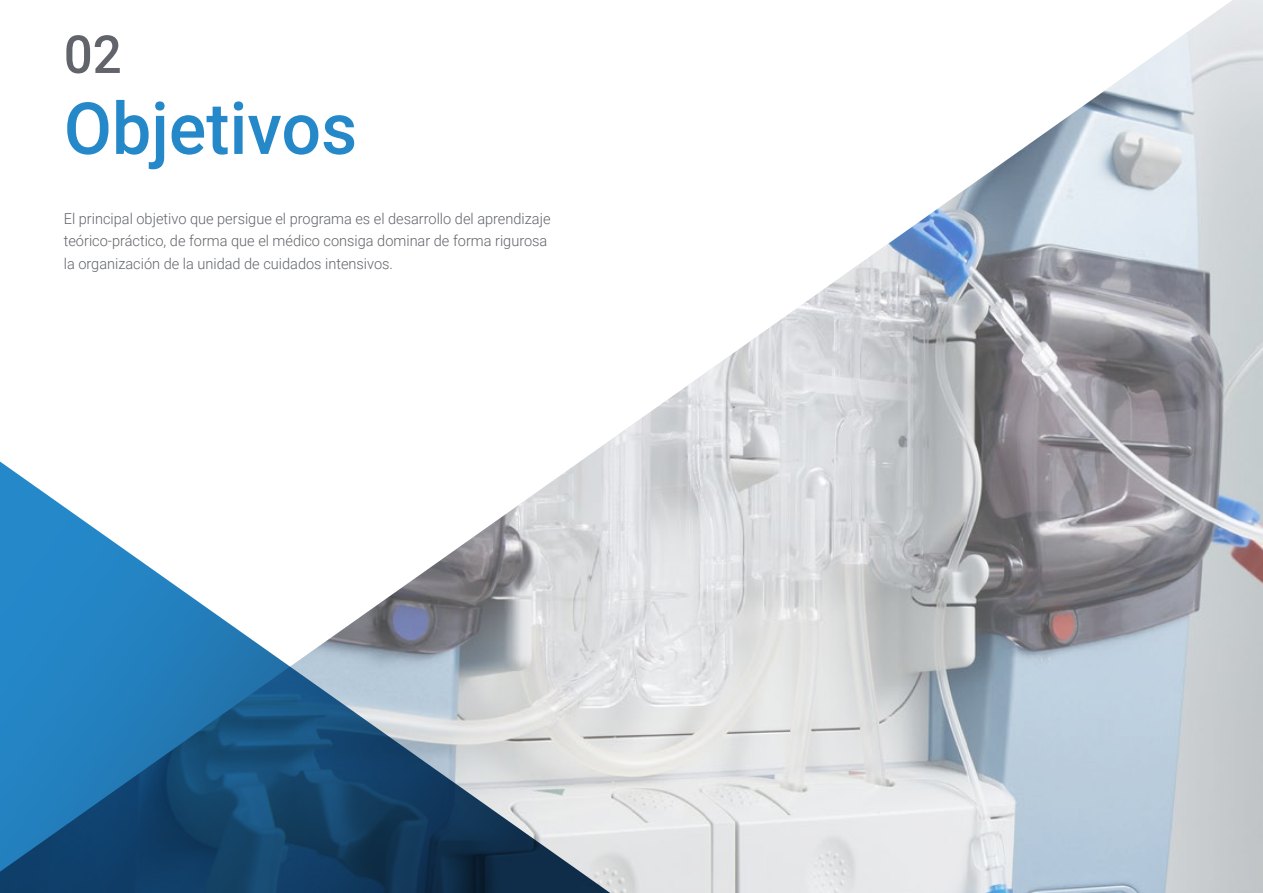
<style>
.page{position:relative;width:1263px;height:893px;background:#fff}
.page>*{position:absolute;margin:0;border:0;box-sizing:border-box;transform-origin:0 0}
.t1{font:500 72px "Roboto";color:#2488c9}
.t2{font:500 52.5px "Roboto";color:#61646a}
.t3{font:300 15px/22.5px "Roboto";color:#61646a}
</style>
<div class="page">
<img style="left:602px;top:0;width:661px;height:893px">
<svg style="left:0;top:446px;width:640px;height:447px"></svg>
<h2 class="t2" style="left:64px;top:18px;width:59px">02</h2>
<h1 class="t1" style="left:64px;top:78px;width:295px">Objetivos</h1>
<p class="t3" style="left:64px;top:207px;width:488px">El principal objetivo que persigue el programa es el desarrollo del aprendizaje teórico-práctico, de forma que el médico consiga dominar de forma rigurosa la organización de la unidad de cuidados intensivos.</p>
</div>
